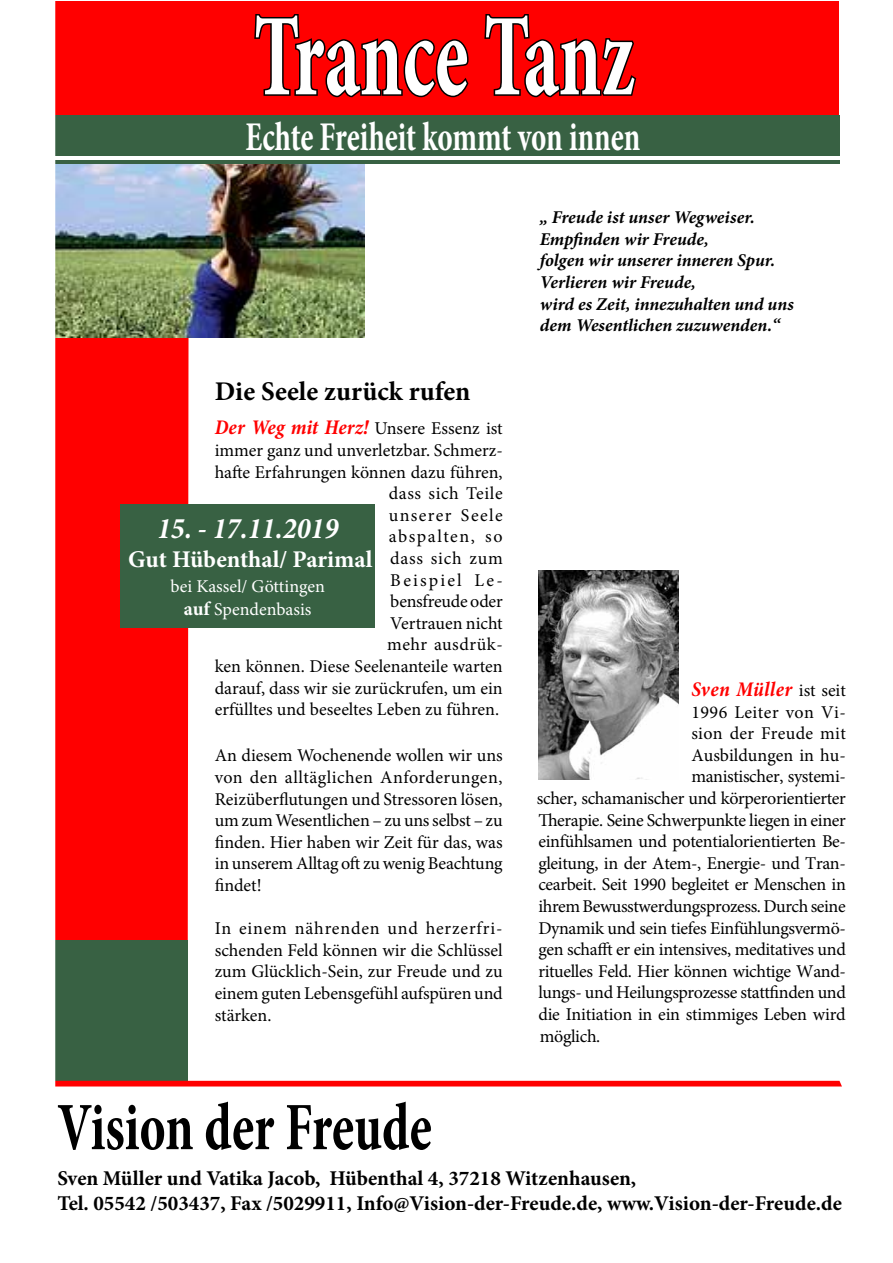
<style>
.page{position:relative;width:893px;height:1263px;background:#fff}
.page>*{position:absolute;margin:0;border:0;box-sizing:border-box;transform-origin:0 0}
.t1{font:700 condensed 118.2px "Minion Pro";color:#fff;scale:.69 1}
.t2{font:700 condensed 68.55px "Minion Pro";color:#000;scale:.79 1}
.t3{font:700 condensed 41.25px "Minion Pro";letter-spacing:-.005em;color:#fff;scale:.76 1}
.t4{font:italic 700 condensed 30px "Minion Pro";color:#fff}
.t5{font:700 27px "Minion Pro";color:#000}
.t6{font:700 24px "Minion Pro";color:#fff}
.t7{font:700 21px/25.2px "Minion Pro";color:#000}
.t8{font:italic 700 condensed 21px "Minion Pro";letter-spacing:.015em;color:#f00}
.t9{font:18px/21.6px "Minion Pro";letter-spacing:-.015em;color:#000;text-align:justify}
.t10{font:italic 700 18px/21.6px "Minion Pro";color:#000}
.t11{font:18px/23.4px "Minion Pro";color:#fff;text-align:center}
.t12{font:18px "Minion Pro";letter-spacing:.025em;color:#000}
.t13{font:18px "Minion Pro";letter-spacing:.02em;color:#000}
.s1{font-weight:700;font-style:italic;font-stretch:condensed;font-size:21px;color:#f00}
.s2{font-weight:700;font-size:19.5px}
.s3{font-weight:400;font-style:normal;font-stretch:normal;font-size:18px;color:#000}
</style>
<div class="page">
<img style="left:539px;top:571px;width:139px;height:208px">
<div style="left:55px;top:337px;width:134px;height:744px;background:#f00"></div>
<div style="left:53px;top:940px;width:135px;height:143px;background:#386143"></div>
<div style="left:54px;top:1px;width:785px;height:152px;background:#f00"></div>
<div style="left:55px;top:1081px;width:787px;height:5px;background:#f00"></div>
<div style="left:120px;top:504px;width:255px;height:123px;background:#386143"></div>
<img style="left:55px;top:164px;width:309px;height:173px">
<svg style="left:254px;top:14px;width:215px;height:84px"></svg>
<svg style="left:484px;top:14px;width:153px;height:84px"></svg>
<div style="left:44px;top:115px;width:795px;height:49px;background:#386143"></div>
<hr style="left:53px;top:156px;width:786px;height:3px;background:#fff">
<svg style="left:44px;top:1px;width:11px;height:1082px"></svg>
<h1 class="t1" style="left:254px;top:-25px;width:554px">Trance Tanz</h1>
<h3 class="t3" style="left:245px;top:109px;width:521px">Echte Freiheit kommt von innen</h3>
<h3 class="t5" style="left:215px;top:373px;width:257px">Die Seele zurück rufen</h3>
<p class="t9" style="left:215px;top:418px;width:290px;text-align:right"><span class="s1">Der Weg mit Herz!</span> Unsere Essenz ist immer ganz und unverletzbar. Schmerz&shy;hafte Erfahrungen können dazu führen, dass sich Teile<br>unserer Seele<br>abspalten, so<br>dass sich zum<br>Beispiel Le-<br>bensfreude oder<br>Vertrauen nicht<br>mehr ausdrüc-<br>ken können. Diese Seelenanteile warten darauf, dass wir sie zurückrufen, um ein erfülltes und beseeltes Leben zu führen.</p>
<p class="t9" style="left:215px;top:745px;width:290px">An diesem Wochenende wollen wir uns von den alltäglichen Anforderungen, Reizüberflutungen und Stressoren lösen, um zum Wesentlichen – zu uns selbst – zu finden. Hier haben wir Zeit für das, was in unserem Alltag oft zu wenig Beachtung findet!</p>
<p class="t9" style="left:215px;top:918px;width:290px">In einem nährenden und herzerfri&shy;schenden Feld können wir die Schlüssel zum Glücklich-Sein, zur Freude und zu einem guten Lebensgefühl aufspüren und stärken.</p>
<h3 class="t4" style="left:157px;top:507px;width:183px">15. - 17.11.2019</h3>
<h3 class="t6" style="left:128px;top:542px;width:246px">Gut Hübenthal/ Parimal</h3>
<p class="t11" style="left:171px;top:574px;width:156px">bei Kassel/ Göttingen <span class="s2">auf</span> Spendenbasis</p>
<p class="t10" style="left:540px;top:206px;width:255px">„ Freude ist unser Wegweiser.<br>Empfinden wir Freude,<br>folgen wir unserer inneren Spur.<br>Verlieren wir Freude,<br>wird es Zeit, innezuhalten und uns dem Wesentlichen zuzuwenden.“</p>
<p class="t8" style="left:691px;top:675px;width:156px">Sven Müller <span class="s3">ist seit</span></p>
<p class="t12" style="left:691px;top:700px;width:156px">1996 Leiter von Vi-</p>
<p class="t13" style="left:691px;top:721px;width:156px">sion der Freude mit</p>
<p class="t9" style="left:691px;top:744px;width:156px">Ausbildungen in hu-</p>
<p class="t9" style="left:691px;top:766px;width:156px">manistischer, systemi-</p>
<p class="t9" style="left:537px;top:787px;width:311px">scher, schamanischer und körperorientierter</p>
<p class="t9" style="left:538px;top:809px;width:309px">Therapie. Seine Schwerpunkte liegen in einer</p>
<p class="t9" style="left:538px;top:831px;width:309px">einfühlsamen und potentialorientierten Be-</p>
<p class="t9" style="left:538px;top:852px;width:309px">gleitung, in der Atem-, Energie- und Tran-</p>
<p class="t9" style="left:538px;top:874px;width:309px">cearbeit. Seit 1990 begleitet er Menschen in</p>
<p class="t9" style="left:538px;top:895px;width:309px">ihrem Bewusstwerdungsprozess. Durch seine</p>
<p class="t9" style="left:538px;top:917px;width:309px">Dynamik und sein tiefes Einfühlungsvermö-</p>
<p class="t9" style="left:538px;top:939px;width:309px">gen schafft er ein intensives, meditatives und</p>
<p class="t9" style="left:538px;top:960px;width:309px">rituelles Feld. Hier können wichtige Wand-</p>
<p class="t9" style="left:538px;top:982px;width:309px">lungs- und Heilungsprozesse stattfinden und</p>
<p class="t9" style="left:538px;top:1003px;width:309px">die Initiation in ein stimmiges Leben wird</p>
<p class="t9" style="left:540px;top:1025px;width:62px">möglich.</p>
<h2 class="t2" style="left:57px;top:1080px;width:475px">Vision der Freude</h2>
<p class="t7" style="left:57px;top:1165px;width:786px">Sven Müller und Vatika Jacob, Hübenthal 4, 37218 Witzenhausen,<br>Tel. 05542 /503437, Fax /5029911, Info@Vision-der-Freude.de, www.Vision-der-Freude.de</p>
</div>
